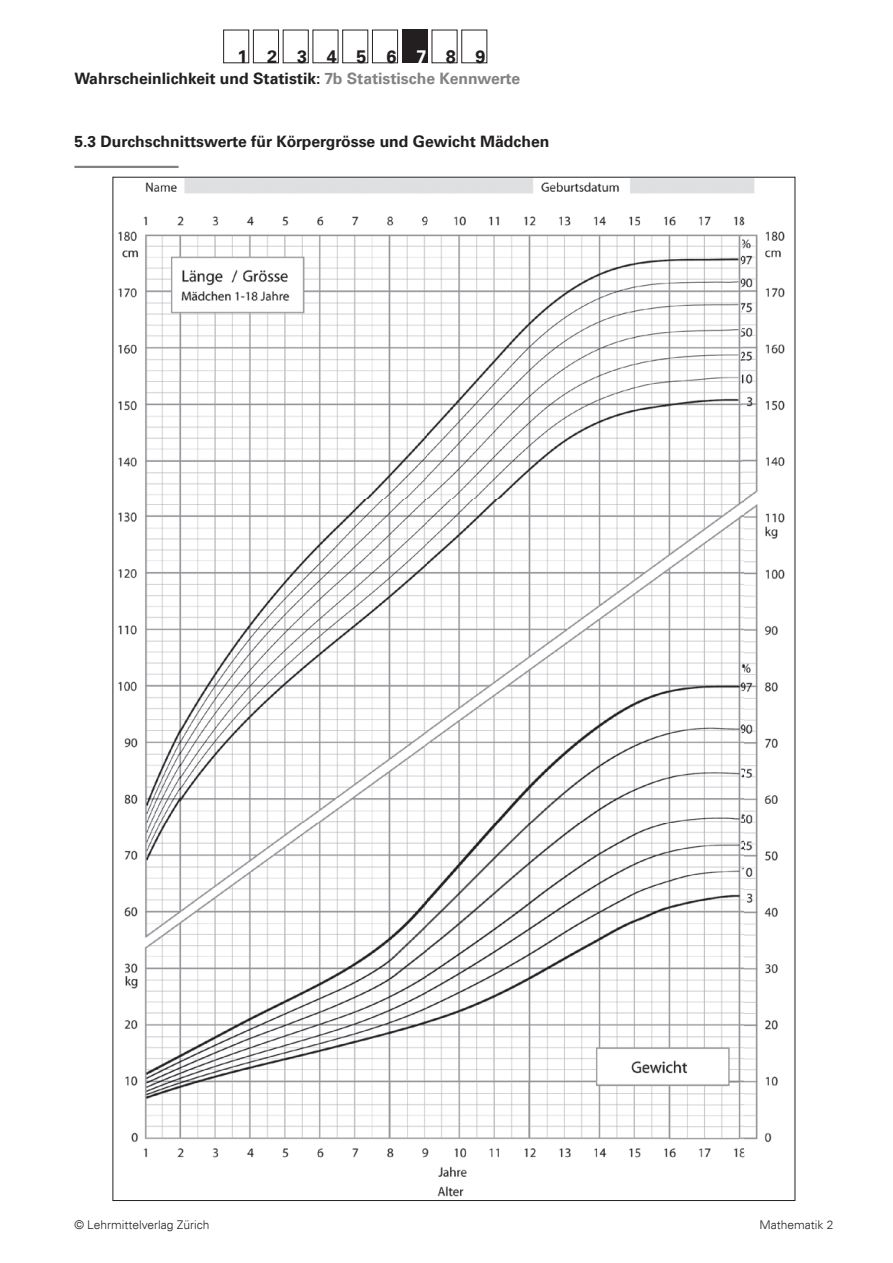
<style>
.page{position:relative;width:893px;height:1263px;background:#fff}
.page>*{position:absolute;margin:0;border:0;box-sizing:border-box;transform-origin:0 0}
.t1{font:700 18px "Univers Com 65";letter-spacing:1.1em;color:#231f20}
.t2{font:700 18px "Univers Com 65";color:#fff}
.t3{font:700 15.75px "Univers Com 65";color:#231f20}
.t4{font:300 12px "Univers Com 45";color:#231f20}
.s1{color:#808285}
</style>
<div class="page">
<img style="left:118px;top:179px;width:667px;height:1018px">
<hr style="left:74px;top:166px;width:105px;height:2px;background:#808285">
<div style="left:253px;top:30px;width:26px;height:33px;border:1px solid #231f20"></div>
<div style="left:342px;top:30px;width:26px;height:33px;border:1px solid #231f20"></div>
<div style="left:372px;top:30px;width:26px;height:33px;border:1px solid #231f20"></div>
<div style="left:223px;top:30px;width:26px;height:33px;border:1px solid #231f20"></div>
<div style="left:402px;top:30px;width:26px;height:33px;background:#231f20"></div>
<p class="t1" style="left:267px;top:46px;width:131px">23456</p>
<p class="t1" style="left:446px;top:46px;width:41px">8 9</p>
<p class="t1" style="left:237px;top:46px;width:12px">1</p>
<p class="t2" style="left:416px;top:46px;width:12px">7</p>
<p class="t3" style="left:74px;top:69px;width:447px">Wahrscheinlichkeit und Statistik: <span class="s1">7b Statistische Kennwerte</span></p>
<p class="t3" style="left:74px;top:132px;width:476px">5.3 Durchschnittswerte für Körpergrösse und Gewicht Mädchen</p>
<p class="t4" style="left:74px;top:1217px;width:137px">© Lehrmittelverlag Zürich</p>
<p class="t4" style="left:759px;top:1217px;width:75px">Mathematik 2</p>
</div>
